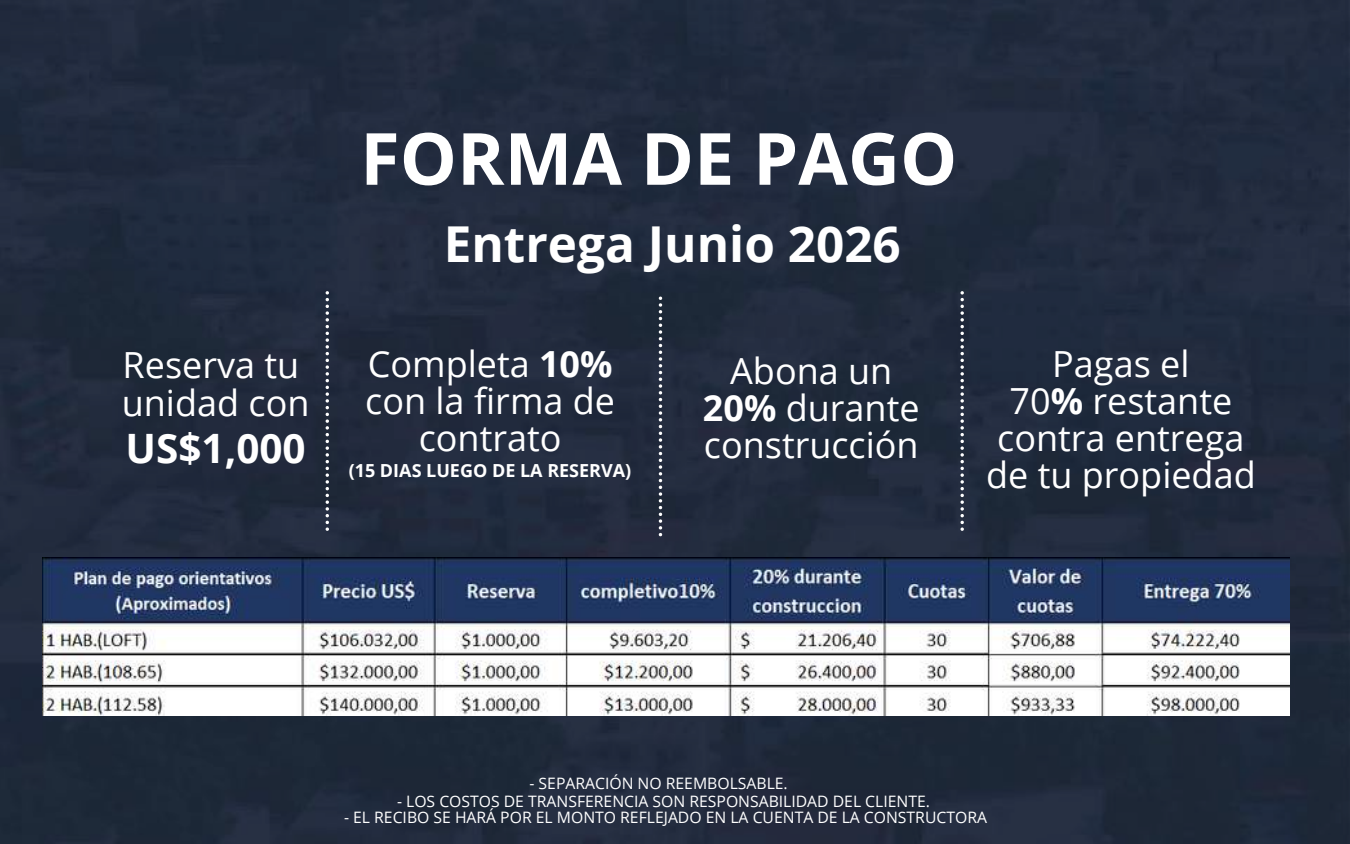
<style>
.page{position:relative;width:1350px;height:844px;background:#212a3d}
.page>*{position:absolute;margin:0;border:0;box-sizing:border-box;transform-origin:0 0}
.t1{font:700 72px "Open Sans";color:#fff}
.t2{font:700 49.5px "Open Sans";color:#fff}
.t3{font:700 40.5px "Open Sans";color:#fff}
.t4{font:36px/37.1px "Open Sans";color:#fff;text-align:center}
.t5{font:700 18px "Open Sans";color:#fff}
.t6{font:15.75px "Open Sans";color:#fff}
.s1{font-weight:700}
</style>
<div class="page">
<svg style="left:326px;top:291px;width:3px;height:240px"></svg>
<svg style="left:961px;top:291px;width:3px;height:240px"></svg>
<svg style="left:659px;top:296px;width:3px;height:240px"></svg>
<img style="left:43px;top:557px;width:1247px;height:159px">
<h3 class="t4" style="left:122px;top:346px;width:189px;text-align:left">Reserva tu unidad con</h3>
<h3 class="t3" style="left:126px;top:420px;width:182px">US$1,000</h3>
<h1 class="t1" style="left:360px;top:108px;width:599px">FORMA DE PAGO</h1>
<h2 class="t2" style="left:444px;top:210px;width:459px">Entrega Junio 2026</h2>
<h3 class="t4" style="left:365px;top:344px;width:251px">Completa <span class="s1">10% </span>con la firma de contrato</h3>
<p class="t5" style="left:349px;top:457px;width:284px">(15 DIAS LUEGO DE LA RESERVA)</p>
<h3 class="t4" style="left:703px;top:351px;width:218px">Abona un<br><span class="s1">20%</span> durante construcción</h3>
<h3 class="t4" style="left:986px;top:344px;width:271px">Pagas el<br>70<span class="s1">%</span> restante contra entrega de tu propiedad</h3>
<p class="t6" style="left:529px;top:772px;width:260px">- SEPARACIÓN NO REEMBOLSABLE.</p>
<p class="t6" style="left:397px;top:790px;width:535px">- LOS COSTOS DE TRANSFERENCIA SON RESPONSABILIDAD DEL CLIENTE.</p>
<p class="t6" style="left:344px;top:806px;width:645px">- EL RECIBO SE HARÁ POR EL MONTO REFLEJADO EN LA CUENTA DE LA CONSTRUCTORA</p>
</div>
